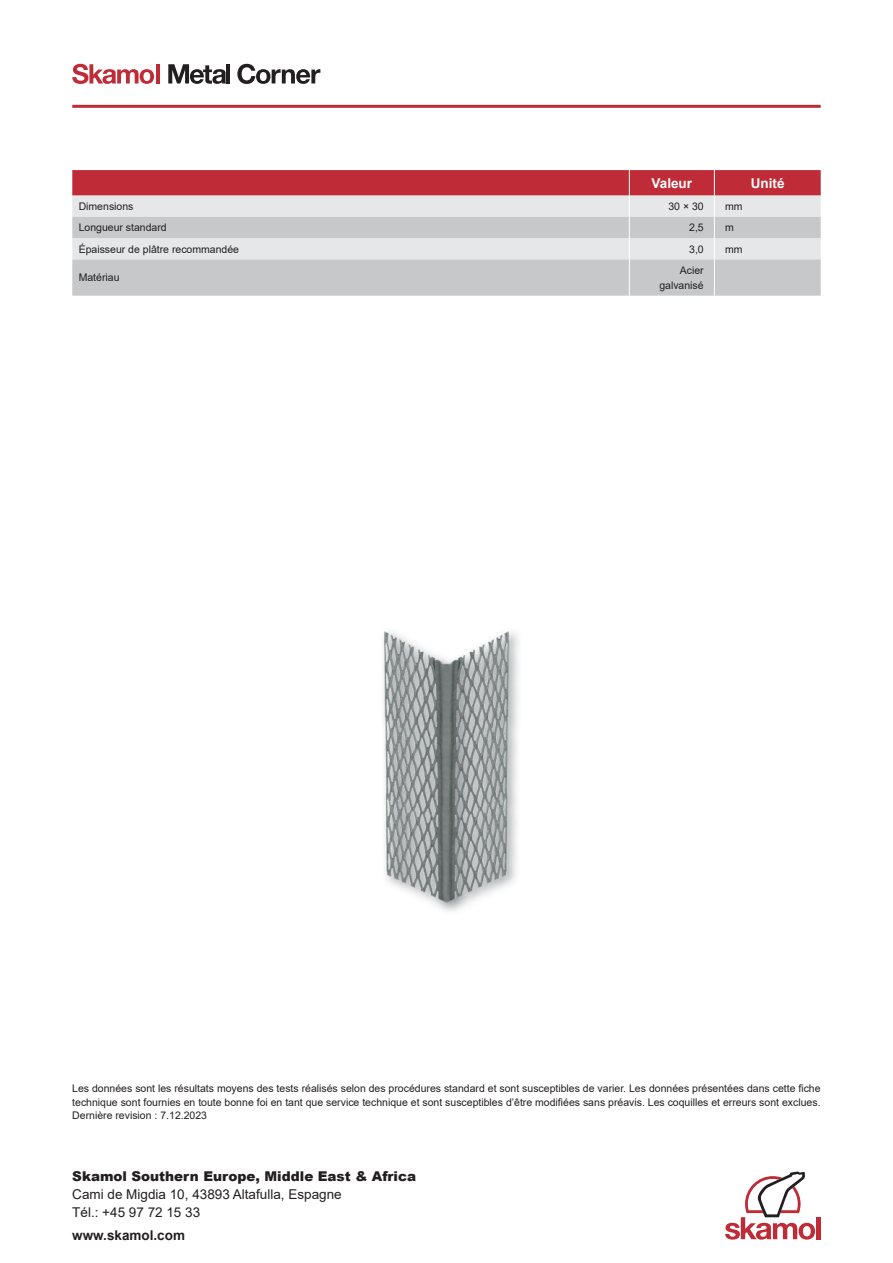
<style>
.page{position:relative;width:893px;height:1263px;background:#fff}
.page>*{position:absolute;margin:0;border:0;box-sizing:border-box;transform-origin:0 0}
.t1{font:13.5px/18px "Arial";color:#231f20}
.t2{font:900 13.5px "Arial";color:#231f20}
.t3{font:700 13.5px "Arial";color:#231f20}
.t4{font:700 13.5px "Arial";color:#fff}
.t5{font:10.5px/13.5px "Arial";color:#231f20;text-align:justify}
</style>
<div class="page">
<svg style="left:72px;top:64px;width:82px;height:20px"></svg>
<hr style="left:157px;top:64px;width:3px;height:19px;background:#bf2b37">
<svg style="left:168px;top:64px;width:58px;height:20px"></svg>
<hr style="left:226px;top:64px;width:4px;height:19px;background:#231f20">
<svg style="left:237px;top:64px;width:83px;height:20px"></svg>
<img style="left:383px;top:631px;width:136px;height:281px">
<img style="left:385px;top:631px;width:123px;height:272px">
<hr style="left:72px;top:105px;width:749px;height:3px;background:#bf2b37">
<div style="left:816px;top:1217px;width:5px;height:22px;background:#bf2b37"></div>
<svg style="left:725px;top:1171px;width:90px;height:68px"></svg>
<div style="left:72px;top:259px;width:749px;height:37px;background:#c7c8ca"></div>
<svg style="left:72px;top:170px;width:749px;height:89px;background:#d3aaaf"></svg>
<hr style="left:629px;top:259px;width:1px;height:37px;background:#fff">
<hr style="left:714px;top:259px;width:1px;height:37px;background:#fff">
<p class="t4" style="left:652px;top:173px;width:42px">Valeur</p>
<p class="t4" style="left:751px;top:173px;width:35px">Unité</p>
<p class="t5" style="left:79px;top:200px;width:56px">Dimensions</p>
<p class="t5" style="left:668px;top:200px;width:37px">30 × 30</p>
<p class="t5" style="left:725px;top:200px;width:19px">mm</p>
<p class="t5" style="left:79px;top:221px;width:90px">Longueur standard</p>
<p class="t5" style="left:689px;top:221px;width:16px">2,5</p>
<p class="t5" style="left:725px;top:221px;width:10px">m</p>
<p class="t5" style="left:79px;top:242px;width:162px">Épaisseur de plâtre recommandée</p>
<p class="t5" style="left:689px;top:242px;width:16px">3,0</p>
<p class="t5" style="left:725px;top:242px;width:19px">mm</p>
<p class="t5" style="left:79px;top:271px;width:42px">Matériau</p>
<p class="t5" style="left:659px;top:263px;width:46px;line-height:15px;text-align:right">Acier galvanisé</p>
<p class="t5" style="left:72px;top:1081px;width:750px">Les données sont les résultats moyens des tests réalisés selon des procédures standard et sont susceptibles de varier. Les données présentées dans cette fiche technique sont fournies en toute bonne foi en tant que service technique et sont susceptibles d’être modifiées sans préavis. Les coquilles et erreurs sont exclues.<br>Dernière revision : 7.12.2023</p>
<p class="t2" style="left:72px;top:1166px;width:345px">Skamol Southern Europe, Middle East &amp; Africa</p>
<p class="t1" style="left:72px;top:1185px;width:271px">Cami de Migdia 10, 43893 Altafulla, Espagne<br>Tél.: +45 97 72 15 33</p>
<p class="t3" style="left:72px;top:1225px;width:114px">www.skamol.com</p>
</div>
